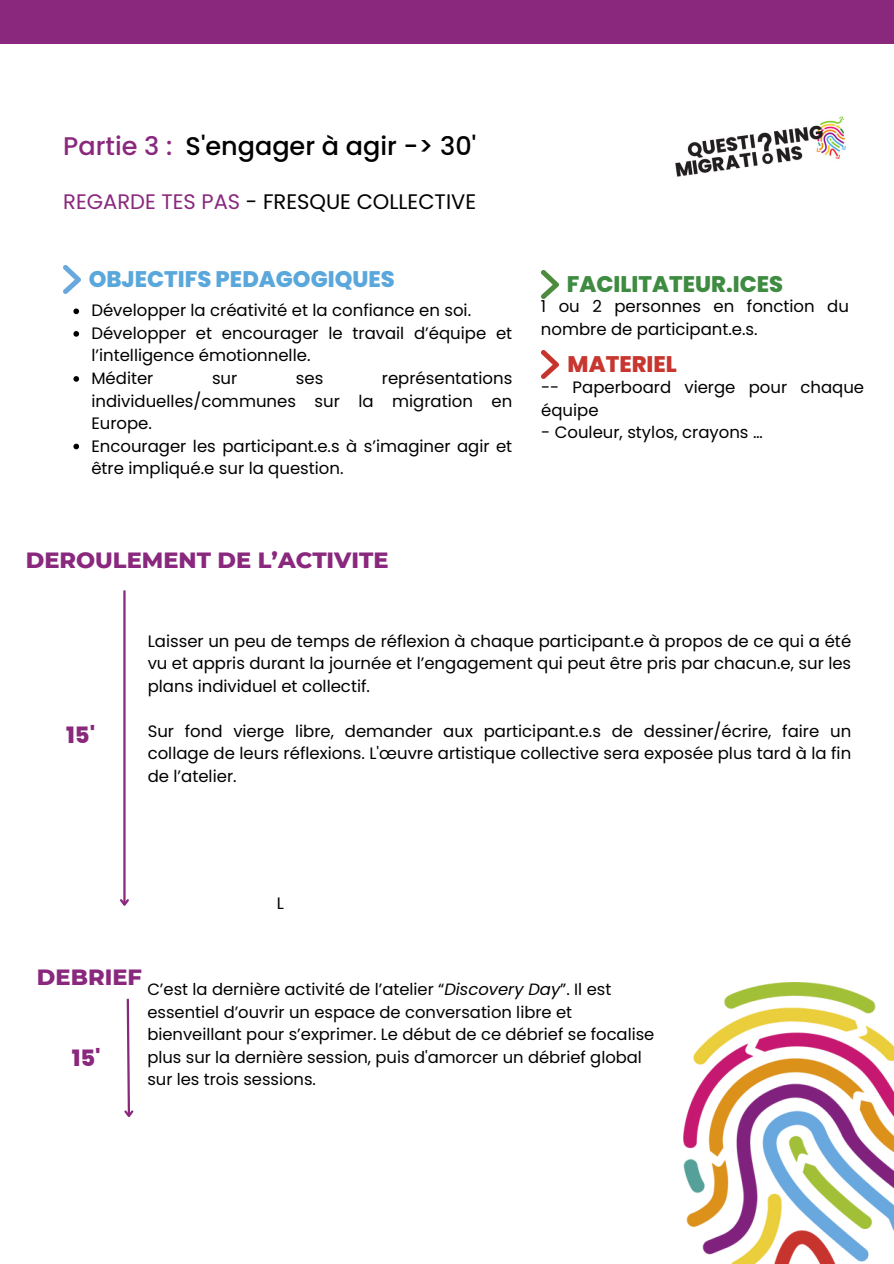
<style>
.page{position:relative;width:894px;height:1264px;background:#fff}
.page>*{position:absolute;margin:0;border:0;box-sizing:border-box;transform-origin:0 0}
.t1{font:500 25.5px "Poppins";color:#000}
.t2{font:800 22.5px "Montserrat";color:#89287d}
.t3{font:800 22.5px "Poppins";color:#5aa7dc}
.t4{font:800 22.5px "Poppins";color:#3e8b41}
.t5{font:800 22.5px "Poppins";color:#c7362f}
.t6{font:800 22.5px "Poppins";color:#89287d}
.t7{font:21px "Poppins";color:#000}
.t8{font:16.5px/22.5px "Poppins";color:#000}
.t9{font:16.35px/22.5px "Poppins";color:#000}
.s1{color:#89287d}
.s2{font-style:italic}
</style>
<div class="page">
<img style="left:541px;top:270px;width:17px;height:28px">
<img style="left:63px;top:265px;width:17px;height:28px">
<img style="left:541px;top:350px;width:17px;height:28px">
<img style="left:683px;top:982px;width:210px;height:281px">
<svg style="left:73px;top:308px;width:6px;height:6px"></svg>
<svg style="left:73px;top:331px;width:6px;height:6px"></svg>
<svg style="left:73px;top:376px;width:6px;height:6px"></svg>
<svg style="left:73px;top:443px;width:6px;height:6px"></svg>
<img style="left:675px;top:116px;width:171px;height:61px">
<hr style="left:123px;top:590px;width:2px;height:314px;background:#89287d">
<svg style="left:120px;top:897px;width:9px;height:9px"></svg>
<div style="left:0;top:0;width:893px;height:44px;background:#89287d"></div>
<svg style="left:124px;top:998px;width:10px;height:119px"></svg>
<p class="t1" style="left:63px;top:128px;width:414px"><span class="s1">Partie 3 :</span> S'engager à agir -&gt; 30'</p>
<p class="t7" style="left:63px;top:187px;width:414px"><span class="s1">REGARDE TES PAS</span> - FRESQUE COLLECTIVE</p>
<p class="t3" style="left:89px;top:263px;width:307px">OBJECTIFS PEDAGOGIQUES</p>
<p class="t4" style="left:566px;top:268px;width:218px">FACILITATEUR.ICES</p>
<p class="t8" style="left:540px;top:295px;width:309px">1 ou 2 personnes en fonction du nombre de participant.e.s.</p>
<p class="t5" style="left:567px;top:348px;width:111px">MATERIEL</p>
<p class="t8" style="left:541px;top:376px;width:324px">-- Paperboard vierge pour chaque équipe</p>
<p class="t8" style="left:541px;top:421px;width:223px">- Couleur, stylos, crayons …</p>
<p class="t8" style="left:91px;top:299px;width:381px">Développer la créativité et la confiance en soi.</p>
<p class="t8" style="left:91px;top:322px;width:422px">Développer et encourager le travail d’équipe et l’intelligence émotionnelle.</p>
<p class="t8" style="left:91px;top:367px;width:64px">Méditer</p>
<p class="t8" style="left:212px;top:367px;width:27px">sur</p>
<p class="t8" style="left:296px;top:367px;width:29px">ses</p>
<p class="t8" style="left:91px;top:367px;width:422px;text-align:justify;text-indent:290px">représentations individuelles/communes sur la migration en Europe.</p>
<p class="t8" style="left:91px;top:434px;width:422px">Encourager les participant.e.s à s’imaginer agir et être impliqué.e sur la question.</p>
<p class="t2" style="left:26px;top:546px;width:364px">DEROULEMENT DE L’ACTIVITE</p>
<p class="t6" style="left:66px;top:719px;width:30px">15'</p>
<p class="t8" style="left:148px;top:629px;width:704px;text-align:justify">Laisser un peu de temps de réflexion à chaque participant.e à propos de ce qui a été vu et appris durant la journée et l’engagement qui peut être pris par chacun.e, sur les plans individuel et collectif.</p>
<p class="t8" style="left:148px;top:719px;width:704px;text-align:justify">Sur fond vierge libre, demander aux participant.e.s de dessiner/écrire, faire un collage de leurs réflexions. L'œuvre artistique collective sera exposée plus tard à la fin de l’atelier.</p>
<p class="t8" style="left:277px;top:891px;width:9px">L</p>
<p class="t2" style="left:37px;top:963px;width:106px">DEBRIEF</p>
<p class="t9" style="left:147px;top:978px;width:508px">C’est la dernière activité de l’atelier “<span class="s2">Discovery Day</span>”. Il est essentiel d’ouvrir un espace de conversation libre et bienveillant pour s’exprimer. Le début de ce débrief se focalise plus sur la dernière session, puis d'amorcer un débrief global sur les trois sessions.</p>
<p class="t6" style="left:72px;top:1042px;width:30px">15'</p>
</div>
